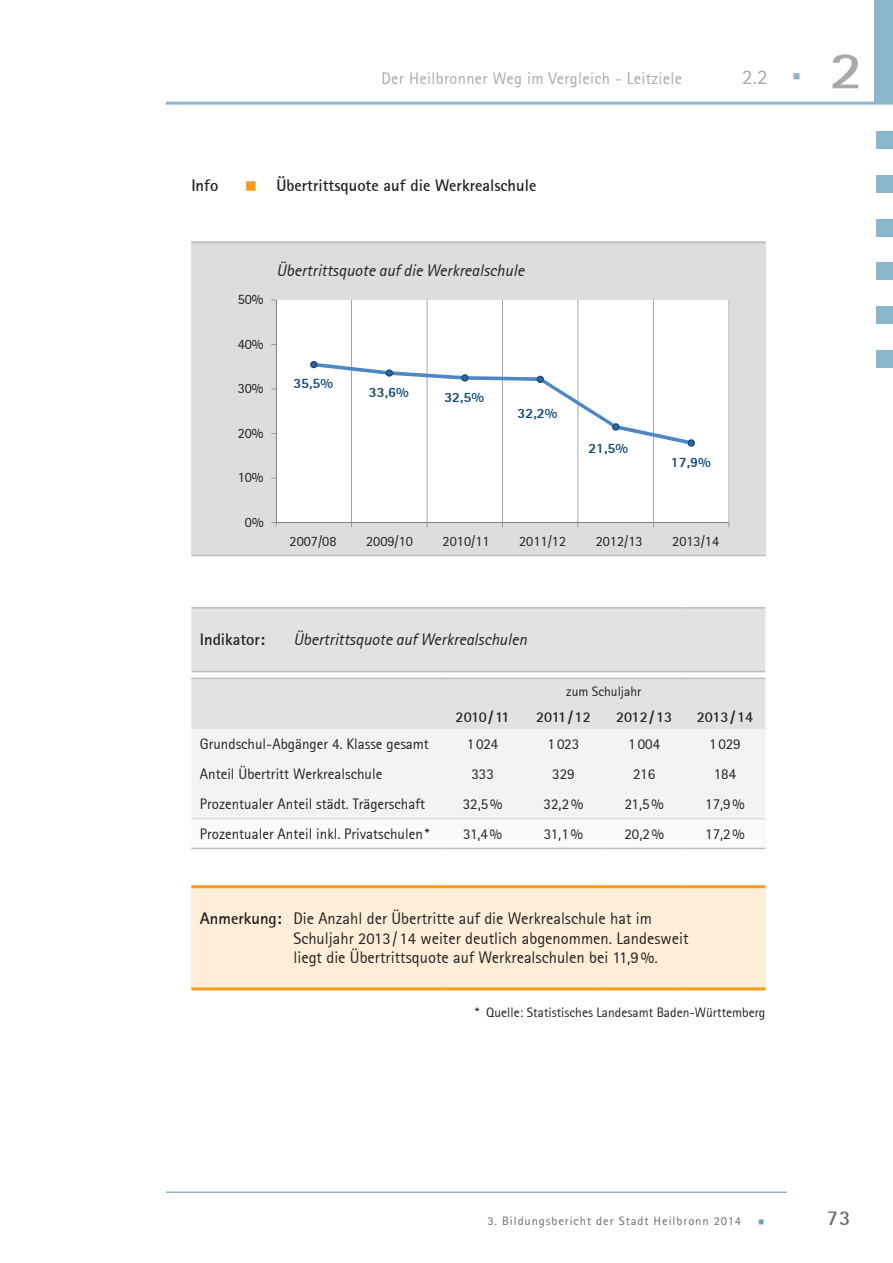
<style>
.page{position:relative;width:893px;height:1263px;background:#fff}
.page>*{position:absolute;margin:0;border:0;box-sizing:border-box;transform-origin:0 0}
.t1{font:700 52.5px "Rotis Sans Serif";color:#a8a9ad;scale:1.2 1}
.Ü__frei__12pt_fett{font:21px "Rotis Sans Serif";color:#a8a9ad}
.t2{font:700 21px "Rotis Sans Serif";color:#6c6d70}
.Tabelle_22_eingerüc{font:16.5px/19.8px "Rotis Sans Serif";color:#231f20}
.Ü_Ziel_Quadrat_11pt{font:700 16.5px "Rotis Sans Serif";color:#231f20}
.Ü__frei__12pt_fett-2{font:16.5px "Rotis Sans Serif";letter-spacing:.02em;color:#a8a9ad}
.Diagramm_Überschrif{font:italic 16.5px "Rotis Sans Serif";color:#231f20}
.Tabelle_22_eingerüc-2{font:italic 16.5px "Rotis Sans Serif";color:#231f20}
.Tabelle_22_eingerüc-3{font:700 16.5px "Rotis Sans Serif";color:#231f20}
.Tabelle_links_ohneG{font:15px "Rotis Sans Serif";color:#231f20}
.Tabelle_zentriert_o{font:15px "Rotis Sans Serif";color:#231f20}
.Tabelle_zentriert_o-2{font:700 15px "Rotis Sans Serif";color:#231f20}
.t3{font:14.25px "Rotis Sans Serif";color:#231f20}
.t4{font:800 14.25px "Rotis Sans Serif";color:#134d7e}
.Text{font:13.5px "Rotis Sans Serif";color:#231f20}
.Tabelle_zentriert_o-3{font:13.5px "Rotis Sans Serif";color:#231f20}
.t5{font:12px "Rotis Sans Serif";letter-spacing:.07em;color:#6c6d70;scale:1.05 1}
.s1{color:#8ab7cb}
.s2{color:#f89c1c}
.s3{font-weight:700}
.s4{color:#69a2bb}
</style>
<div class="page">
<div style="left:191px;top:242px;width:574px;height:314px;background:#dcdddf"></div>
<div style="left:276px;top:300px;width:453px;height:223px;background:#fff"></div>
<hr style="left:351px;top:300px;width:1px;height:223px;background:#808285">
<hr style="left:427px;top:300px;width:1px;height:223px;background:#808285">
<hr style="left:502px;top:300px;width:1px;height:223px;background:#808285">
<hr style="left:578px;top:300px;width:1px;height:223px;background:#808285">
<hr style="left:653px;top:300px;width:1px;height:223px;background:#808285">
<hr style="left:729px;top:300px;width:1px;height:223px;background:#808285">
<hr style="left:276px;top:300px;width:1px;height:223px;background:#808285">
<hr style="left:276px;top:522px;width:453px;height:1px;background:#808285">
<svg style="left:271px;top:522px;width:6px;height:5px"></svg>
<svg style="left:313px;top:363px;width:377px;height:82px"></svg>
<svg style="left:310px;top:361px;width:7px;height:7px"></svg>
<svg style="left:386px;top:369px;width:7px;height:8px"></svg>
<svg style="left:461px;top:374px;width:7px;height:8px"></svg>
<svg style="left:537px;top:376px;width:7px;height:7px"></svg>
<svg style="left:612px;top:423px;width:7px;height:8px"></svg>
<svg style="left:688px;top:439px;width:7px;height:8px"></svg>
<hr style="left:191px;top:242px;width:574px;height:1px;background:#bcbdc0">
<hr style="left:191px;top:555px;width:574px;height:1px;background:#bcbdc0">
<div style="left:191px;top:608px;width:574px;height:121px;background:#e1e2e4"></div>
<div style="left:191px;top:729px;width:574px;height:119px;background:#f2f3f4"></div>
<div style="left:685px;top:819px;width:80px;height:29px;background:#fafafa"></div>
<div style="left:191px;top:887px;width:574px;height:102px;background:#feeed8"></div>
<hr style="left:604px;top:848px;width:81px;height:1px;background:#bcbdc0">
<hr style="left:191px;top:848px;width:251px;height:1px;background:#bcbdc0">
<hr style="left:442px;top:848px;width:81px;height:1px;background:#bcbdc0">
<hr style="left:523px;top:848px;width:81px;height:1px;background:#bcbdc0">
<hr style="left:685px;top:848px;width:80px;height:1px;background:#bcbdc0">
<hr style="left:191px;top:607px;width:251px;height:1px;background:#bcbdc0">
<hr style="left:442px;top:607px;width:81px;height:1px;background:#bcbdc0">
<hr style="left:523px;top:607px;width:81px;height:1px;background:#bcbdc0">
<hr style="left:604px;top:607px;width:81px;height:1px;background:#bcbdc0">
<hr style="left:685px;top:607px;width:80px;height:1px;background:#bcbdc0">
<hr style="left:191px;top:671px;width:251px;height:1px;background:#bcbdc0">
<hr style="left:442px;top:671px;width:81px;height:1px;background:#bcbdc0">
<hr style="left:523px;top:671px;width:81px;height:1px;background:#bcbdc0">
<hr style="left:604px;top:671px;width:81px;height:1px;background:#bcbdc0">
<hr style="left:685px;top:671px;width:80px;height:1px;background:#bcbdc0">
<hr style="left:191px;top:678px;width:251px;height:1px;background:#bcbdc0">
<hr style="left:442px;top:678px;width:81px;height:1px;background:#bcbdc0">
<hr style="left:523px;top:678px;width:81px;height:1px;background:#bcbdc0">
<hr style="left:604px;top:678px;width:81px;height:1px;background:#bcbdc0">
<hr style="left:685px;top:678px;width:80px;height:1px;background:#bcbdc0">
<hr style="left:191px;top:885px;width:251px;height:3px;background:#f89c1c">
<hr style="left:442px;top:885px;width:81px;height:3px;background:#f89c1c">
<hr style="left:523px;top:885px;width:81px;height:3px;background:#f89c1c">
<hr style="left:604px;top:885px;width:81px;height:3px;background:#f89c1c">
<hr style="left:685px;top:885px;width:80px;height:3px;background:#f89c1c">
<hr style="left:191px;top:987px;width:251px;height:3px;background:#f89c1c">
<hr style="left:442px;top:987px;width:81px;height:3px;background:#f89c1c">
<hr style="left:523px;top:987px;width:81px;height:3px;background:#f89c1c">
<hr style="left:604px;top:987px;width:81px;height:3px;background:#f89c1c">
<hr style="left:685px;top:987px;width:80px;height:3px;background:#f89c1c">
<hr style="left:191px;top:818px;width:251px;height:1px;background:#dcdddf">
<hr style="left:442px;top:818px;width:81px;height:1px;background:#dcdddf">
<hr style="left:523px;top:818px;width:81px;height:1px;background:#dcdddf">
<hr style="left:604px;top:818px;width:81px;height:1px;background:#dcdddf">
<hr style="left:685px;top:818px;width:80px;height:1px;background:#dcdddf">
<hr style="left:166px;top:1191px;width:621px;height:2px;background:#8ab7cb">
<div style="left:876px;top:131px;width:17px;height:17px;background:#8ab7cb"></div>
<div style="left:876px;top:263px;width:17px;height:17px;background:#8ab7cb"></div>
<div style="left:876px;top:175px;width:17px;height:17px;background:#8ab7cb"></div>
<div style="left:876px;top:307px;width:17px;height:17px;background:#8ab7cb"></div>
<div style="left:876px;top:219px;width:17px;height:17px;background:#8ab7cb"></div>
<div style="left:876px;top:351px;width:17px;height:17px;background:#8ab7cb"></div>
<div style="left:874px;top:0;width:19px;height:104px;background:#8ab7cb"></div>
<hr style="left:166px;top:102px;width:727px;height:3px;background:#8ab7cb">
<p class="Ü__frei__12pt_fett-2" style="left:381px;top:69px;width:302px">Der Heilbronner Weg im Vergleich - Leitziele</p>
<p class="Ü__frei__12pt_fett" style="left:742px;top:65px;width:61px">2.2 <span class="s1">▪</span></p>
<h1 class="t1" style="left:829px;top:37px;width:30px">2</h1>
<p class="Ü_Ziel_Quadrat_11pt" style="left:191px;top:175px;width:28px">Info</p>
<p class="Ü_Ziel_Quadrat_11pt" style="left:245px;top:175px;width:293px"><span class="s2">■</span> Übertrittsquote auf die Werkrealschule</p>
<p class="t3" style="left:238px;top:291px;width:27px">50%</p>
<p class="t3" style="left:238px;top:335px;width:27px">40%</p>
<p class="t3" style="left:238px;top:380px;width:27px">30%</p>
<p class="t3" style="left:238px;top:425px;width:27px">20%</p>
<p class="t3" style="left:238px;top:469px;width:27px">10%</p>
<p class="t3" style="left:245px;top:513px;width:20px">0%</p>
<p class="Diagramm_Überschrif" style="left:276px;top:260px;width:250px">Übertrittsquote auf die Werkrealschule</p>
<p class="t4" style="left:293px;top:374px;width:41px">35,5%</p>
<p class="t4" style="left:369px;top:383px;width:41px">33,6%</p>
<p class="t4" style="left:444px;top:388px;width:41px">32,5%</p>
<p class="t4" style="left:518px;top:404px;width:41px">32,2%</p>
<p class="t4" style="left:588px;top:439px;width:41px">21,5%</p>
<p class="t4" style="left:671px;top:453px;width:41px">17,9%</p>
<p class="t3" style="left:290px;top:532px;width:48px">2007/08</p>
<p class="t3" style="left:366px;top:532px;width:48px">2009/10</p>
<p class="t3" style="left:443px;top:532px;width:48px">2010/11</p>
<p class="t3" style="left:519px;top:532px;width:48px">2011/12</p>
<p class="t3" style="left:596px;top:532px;width:48px">2012/13</p>
<p class="t3" style="left:672px;top:532px;width:48px">2013/14</p>
<p class="Tabelle_22_eingerüc-3" style="left:200px;top:629px;width:67px">Indikator:</p>
<p class="Tabelle_22_eingerüc-2" style="left:293px;top:630px;width:235px">Übertrittsquote auf Werkrealschulen</p>
<p class="Tabelle_zentriert_o-3" style="left:566px;top:683px;width:77px">zum Schuljahr</p>
<p class="Tabelle_zentriert_o-2" style="left:456px;top:707px;width:56px">2010/11</p>
<p class="Tabelle_zentriert_o-2" style="left:536px;top:707px;width:56px">2011/12</p>
<p class="Tabelle_zentriert_o-2" style="left:616px;top:707px;width:58px">2012/13</p>
<p class="Tabelle_zentriert_o-2" style="left:697px;top:707px;width:58px">2013/14</p>
<p class="Tabelle_links_ohneG" style="left:200px;top:735px;width:231px">Grundschul-Abgänger 4. Klasse gesamt</p>
<p class="Tabelle_zentriert_o" style="left:467px;top:735px;width:33px">1 024</p>
<p class="Tabelle_zentriert_o" style="left:548px;top:735px;width:33px">1023</p>
<p class="Tabelle_zentriert_o" style="left:628px;top:735px;width:33px">1 004</p>
<p class="Tabelle_zentriert_o" style="left:709px;top:735px;width:33px">1 029</p>
<p class="Tabelle_links_ohneG" style="left:200px;top:765px;width:184px">Anteil Übertritt Werkrealschule</p>
<p class="Tabelle_zentriert_o" style="left:471px;top:765px;width:24px">333</p>
<p class="Tabelle_zentriert_o" style="left:552px;top:765px;width:24px">329</p>
<p class="Tabelle_zentriert_o" style="left:633px;top:765px;width:23px">216</p>
<p class="Tabelle_zentriert_o" style="left:714px;top:765px;width:24px">184</p>
<p class="Tabelle_links_ohneG" style="left:200px;top:795px;width:227px">Prozentualer Anteil städt. Trägerschaft</p>
<p class="Tabelle_zentriert_o" style="left:463px;top:795px;width:41px">32,5%</p>
<p class="Tabelle_zentriert_o" style="left:544px;top:795px;width:41px">32,2%</p>
<p class="Tabelle_zentriert_o" style="left:625px;top:795px;width:41px">21,5%</p>
<p class="Tabelle_zentriert_o" style="left:705px;top:795px;width:41px">17,9%</p>
<p class="Tabelle_links_ohneG" style="left:200px;top:825px;width:231px">Prozentualer Anteil inkl. Privatschulen*</p>
<p class="Tabelle_zentriert_o" style="left:463px;top:825px;width:41px">31,4%</p>
<p class="Tabelle_zentriert_o" style="left:544px;top:825px;width:41px">31,1%</p>
<p class="Tabelle_zentriert_o" style="left:624px;top:825px;width:41px">20,2%</p>
<p class="Tabelle_zentriert_o" style="left:705px;top:825px;width:41px">17,2%</p>
<p class="Tabelle_22_eingerüc" style="left:293px;top:908px;width:397px;text-indent:-94px"><span class="s3">Anmerkung:</span> Die Anzahl der Übertritte auf die Werkrealschule hat im<br>Schuljahr 2013/14 weiter deutlich abgenommen. Landesweit liegt die Übertrittsquote auf Werkrealschulen bei 11,9%.</p>
<p class="Text" style="left:475px;top:1004px;width:292px">* Quelle: Statistisches Landesamt Baden-Württemberg</p>
<p class="t5" style="left:487px;top:1213px;width:266px">3. Bildungsbericht der Stadt Heilbronn 2014 <span class="s4">▪</span></p>
<p class="t2" style="left:827px;top:1204px;width:25px">73</p>
</div>
